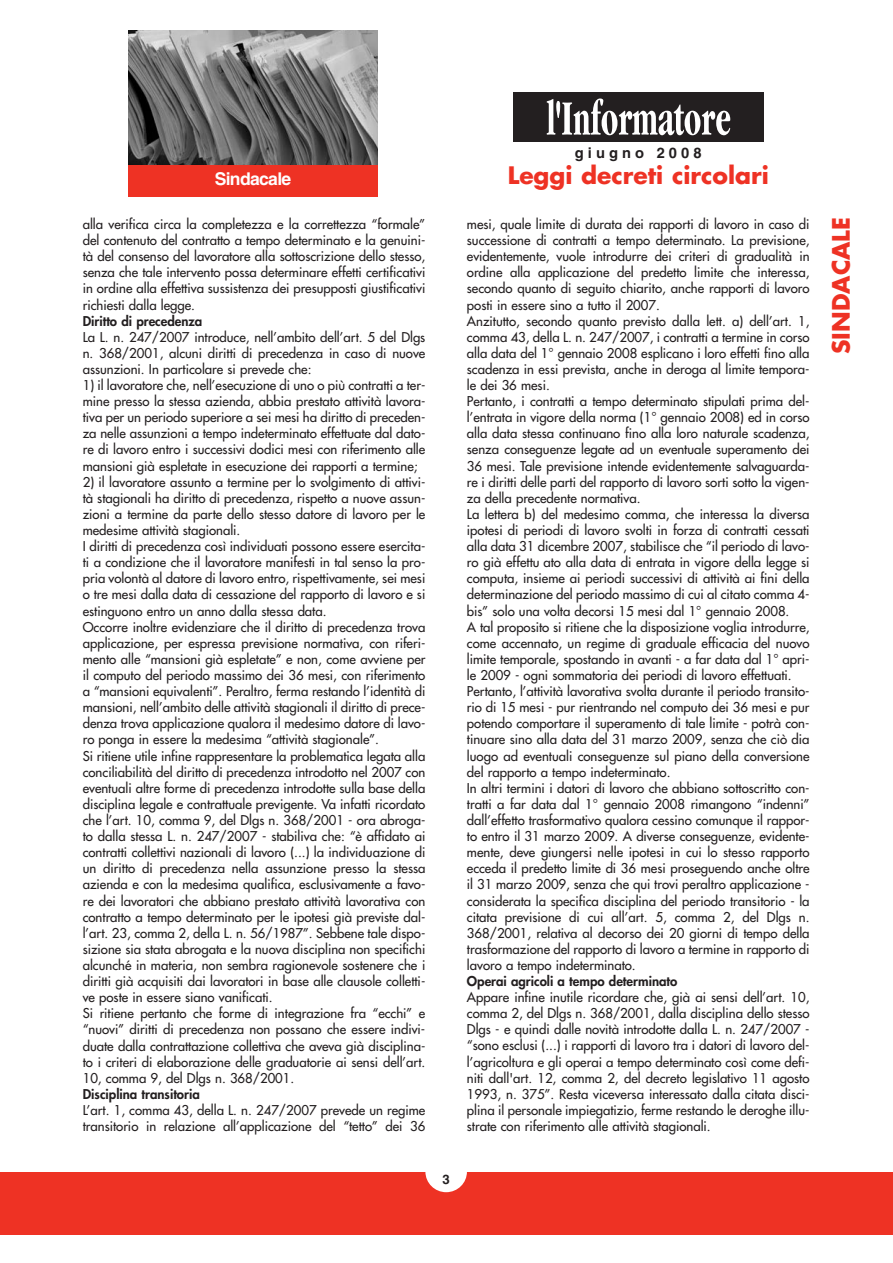
<style>
.page{position:relative;width:893px;height:1263px;background:#fff}
.page>*{position:absolute;margin:0;border:0;box-sizing:border-box;transform-origin:0 0}
.t1{font:700 23.4px "Futura";color:#ee3224}
.t2{font:700 17.55px "Helvetica";letter-spacing:-.04em;color:#fff}
.t3{font:700 14.7px "Helvetica";letter-spacing:.28em;color:#231f20}
.t4{font:13.2px/16px "Futura";color:#231f20;text-align:justify}
.t5{font:800 13.2px "Futura";color:#231f20}
.t6{font:700 13.2px "Helvetica";color:#231f20}
</style>
<div class="page">
<div style="left:0;top:1172px;width:892px;height:62px;background:#ee3224"></div>
<div style="left:128px;top:165px;width:249px;height:32px;background:#ee3224"></div>
<img style="left:128px;top:30px;width:249px;height:135px">
<div style="left:425px;top:1151px;width:42px;height:41px;background:#fff;border-radius:50%"></div>
<div style="left:513px;top:93px;width:250px;height:49px;background:#231f20"></div>
<svg style="left:546px;top:98px;width:184px;height:37px"></svg>
<h2 class="t2" style="left:215px;top:173px;width:78px">Sindacale</h2>
<p class="t4" style="left:83px;top:217px;width:344px">alla verifica circa la completezza e la correttezza “formale” del contenuto del contratto a tempo determinato e la genuini&shy;tà del consenso del lavoratore alla sottoscrizione dello stesso, senza che tale intervento possa determinare effetti certificativi in ordine alla effettiva sussistenza dei presupposti giustificativi richiesti dalla legge.</p>
<p class="t5" style="left:83px;top:314px;width:121px">Diritto di precedenza</p>
<p class="t4" style="left:83px;top:330px;width:344px">La L. n. 247/2007 introduce, nell’ambito dell’art. 5 del Dlgs n. 368/2001, alcuni diritti di precedenza in caso di nuove assunzioni. In particolare si prevede che:</p>
<p class="t4" style="left:83px;top:378px;width:344px">1) il lavoratore che, nell’esecuzione di uno o più contratti a ter&shy;mine presso la stessa azienda, abbia prestato attività lavora&shy;tiva per un periodo superiore a sei mesi ha diritto di preceden&shy;za nelle assunzioni a tempo indeterminato effettuate dal dato&shy;re di lavoro entro i successivi dodici mesi con riferimento alle mansioni già espletate in esecuzione dei rapporti a termine;</p>
<p class="t4" style="left:83px;top:475px;width:344px;text-align:left">2) il lavoratore assunto a termine per lo svolgimento di attivi&shy;tà stagionali ha diritto di precedenza, rispetto a nuove assun&shy;zioni a termine da parte dello stesso datore di lavoro per le medesime attività stagionali.<br>I diritti di precedenza così individuati possono essere esercita&shy;ti a condizione che il lavoratore manifesti in tal senso la pro&shy;pria volontà al datore di lavoro entro, rispettivamente, sei mesi o tre mesi dalla data di cessazione del rapporto di lavoro e si estinguono entro un anno dalla stessa data.<br>Occorre inoltre evidenziare che il diritto di precedenza trova applicazione, per espressa previsione normativa, con riferi&shy;mento alle “mansioni già espletate” e non, come avviene per il computo del periodo massimo dei 36 mesi, con riferimento a “mansioni equivalenti”. Peraltro, ferma restando l’identità di mansioni, nell’ambito delle attività stagionali il diritto di prece&shy;denza trova applicazione qualora il medesimo datore di lavo&shy;ro ponga in essere la medesima “attività stagionale”.<br>Si ritiene utile infine rappresentare la problematica legata alla conciliabilità del diritto di precedenza introdotto nel 2007 con eventuali altre forme di precedenza introdotte sulla base della disciplina legale e contrattuale previgente. Va infatti ricordato che l’art. 10, comma 9, del Dlgs n. 368/2001 - ora abroga&shy;to dalla stessa L. n. 247/2007 - stabiliva che: “è affidato ai contratti collettivi nazionali di lavoro (...) la individuazione di un diritto di precedenza nella assunzione presso la stessa azienda e con la medesima qualifica, esclusivamente a favo&shy;re dei lavoratori che abbiano prestato attività lavorativa con contratto a tempo determinato per le ipotesi già previste dal&shy;l’art. 23, comma 2, della L. n. 56/1987”. Sebbene tale dispo&shy;sizione sia stata abrogata e la nuova disciplina non specifichi alcunché in materia, non sembra ragionevole sostenere che i diritti già acquisiti dai lavoratori in base alle clausole colletti&shy;ve poste in essere siano vanificati.<br>Si ritiene pertanto che forme di integrazione fra “ecchi” e “nuovi” diritti di precedenza non possano che essere indivi&shy;duate dalla contrattazione collettiva che aveva già disciplina&shy;to i criteri di elaborazione delle graduatorie ai sensi dell’art.<br>10, comma 9, del Dlgs n. 368/2001.</p>
<p class="t5" style="left:83px;top:1088px;width:119px">Disciplina transitoria</p>
<p class="t4" style="left:83px;top:1103px;width:344px">L’art. 1, comma 43, della L. n. 247/2007 prevede un regime transitorio in relazione all’applicazione del “tetto” dei 36</p>
<p class="t6" style="left:442px;top:1175px;width:9px">3</p>
<p class="t3" style="left:575px;top:148px;width:128px">giugno 2008</p>
<h1 class="t1" style="left:507px;top:165px;width:262px">Leggi decreti circolari</h1>
<p class="t4" style="left:467px;top:217px;width:344px;text-align:left">mesi, quale limite di durata dei rapporti di lavoro in caso di successione di contratti a tempo determinato. La previsione, evidentemente, vuole introdurre dei criteri di gradualità in ordine alla applicazione del predetto limite che interessa, secondo quanto di seguito chiarito, anche rapporti di lavoro posti in essere sino a tutto il 2007.<br>Anzitutto, secondo quanto previsto dalla lett. a) dell’art. 1, comma 43, della L. n. 247/2007, i contratti a termine in corso alla data del 1° gennaio 2008 esplicano i loro effetti fino alla scadenza in essi prevista, anche in deroga al limite tempora&shy;le dei 36 mesi.<br>Pertanto, i contratti a tempo determinato stipulati prima del&shy;l’entrata in vigore della norma (1° gennaio 2008) ed in corso alla data stessa continuano fino alla loro naturale scadenza, senza conseguenze legate ad un eventuale superamento dei 36 mesi. Tale previsione intende evidentemente salvaguarda&shy;re i diritti delle parti del rapporto di lavoro sorti sotto la vigen&shy;za della precedente normativa.<br>La lettera b) del medesimo comma, che interessa la diversa ipotesi di periodi di lavoro svolti in forza di contratti cessati alla data 31 dicembre 2007, stabilisce che “il periodo di lavo&shy;ro già effettu ato alla data di entrata in vigore della legge si computa, insieme ai periodi successivi di attività ai fini della determinazione del periodo massimo di cui al citato comma 4- bis” solo una volta decorsi 15 mesi dal 1° gennaio 2008.<br>A tal proposito si ritiene che la disposizione voglia introdurre, come accennato, un regime di graduale efficacia del nuovo limite temporale, spostando in avanti - a far data dal 1° apri&shy;le 2009 - ogni sommatoria dei periodi di lavoro effettuati.<br>Pertanto, l’attività lavorativa svolta durante il periodo transito&shy;rio di 15 mesi - pur rientrando nel computo dei 36 mesi e pur potendo comportare il superamento di tale limite - potrà con&shy;tinuare sino alla data del 31 marzo 2009, senza che ciò dia luogo ad eventuali conseguenze sul piano della conversione del rapporto a tempo indeterminato.<br>In altri termini i datori di lavoro che abbiano sottoscritto con&shy;tratti a far data dal 1° gennaio 2008 rimangono “indenni” dall’effetto trasformativo qualora cessino comunque il rappor&shy;to entro il 31 marzo 2009. A diverse conseguenze, evidente&shy;mente, deve giungersi nelle ipotesi in cui lo stesso rapporto ecceda il predetto limite di 36 mesi proseguendo anche oltre il 31 marzo 2009, senza che qui trovi peraltro applicazione - considerata la specifica disciplina del periodo transitorio - la citata previsione di cui all’art. 5, comma 2, del Dlgs n.<br>368/2001, relativa al decorso dei 20 giorni di tempo della trasformazione del rapporto di lavoro a termine in rapporto di lavoro a tempo indeterminato.</p>
<p class="t5" style="left:467px;top:975px;width:212px">Operai agricoli a tempo determinato</p>
<p class="t4" style="left:467px;top:990px;width:344px">Appare infine inutile ricordare che, già ai sensi dell’art. 10, comma 2, del Dlgs n. 368/2001, dalla disciplina dello stesso Dlgs - e quindi dalle novità introdotte dalla L. n. 247/2007 - “sono esclusi (...) i rapporti di lavoro tra i datori di lavoro del&shy;l’agricoltura e gli operai a tempo determinato così come defi&shy;niti dall'art. 12, comma 2, del decreto legislativo 11 agosto 1993, n. 375”. Resta viceversa interessato dalla citata disci&shy;plina il personale impiegatizio, ferme restando le deroghe illu&shy;strate con riferimento alle attività stagionali.</p>
<h1 class="t1" style="left:830px;top:354px;width:138px;rotate:-90deg">SINDACALE</h1>
</div>
